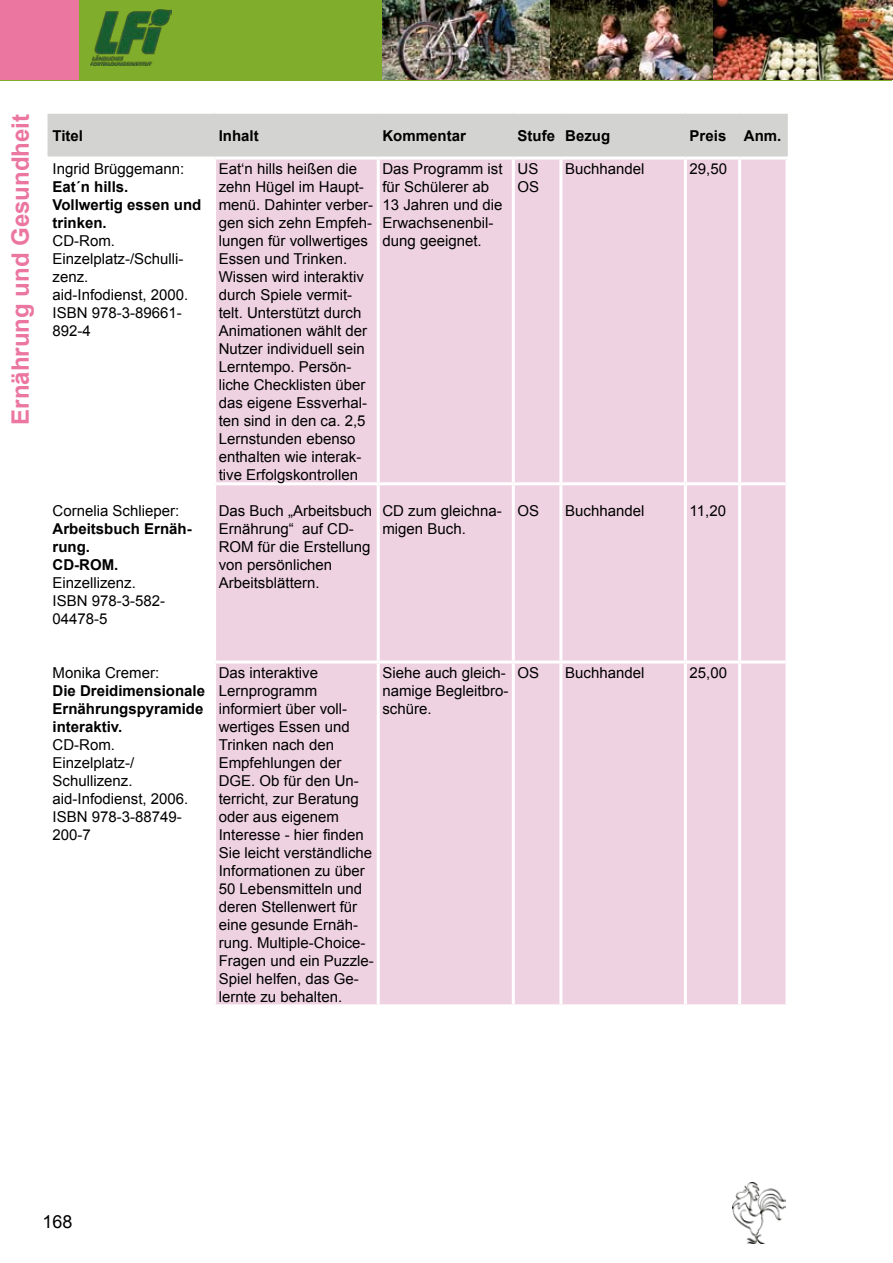
<style>
.page{position:relative;width:893px;height:1263px;background:#fff}
.page>*{position:absolute;margin:0;border:0;box-sizing:border-box;transform-origin:0 0}
.t1{font:700 24px "Arial";color:#eb76a0}
.t2{font:18px "Arial";color:#000}
.t3{font:15px/18px "Arial";color:#000}
.t4{font:700 15px/18px "Arial";color:#000}
</style>
<div class="page">
<img style="left:732px;top:1182px;width:54px;height:61px">
<img style="left:0;top:0;width:891px;height:81px">
<div style="left:0;top:0;width:79px;height:80px;background:#eb76a0"></div>
<div style="left:49px;top:114px;width:737px;height:43px;background:#d3d3d2"></div>
<div style="left:216px;top:160px;width:569px;height:844px;background:#efd2e1"></div>
<hr style="left:48px;top:114px;width:1px;height:43px;background:#d3d3d2">
<hr style="left:214px;top:114px;width:1px;height:43px;background:#d3d3d2">
<hr style="left:377px;top:114px;width:2px;height:43px;background:#d3d3d2">
<hr style="left:513px;top:114px;width:1px;height:43px;background:#d3d3d2">
<hr style="left:560px;top:114px;width:2px;height:43px;background:#d3d3d2">
<hr style="left:685px;top:114px;width:1px;height:43px;background:#d3d3d2">
<hr style="left:739px;top:114px;width:1px;height:43px;background:#d3d3d2">
<hr style="left:786px;top:114px;width:2px;height:43px;background:#d3d3d2">
<hr style="left:377px;top:160px;width:3px;height:322px;background:#fff">
<hr style="left:512px;top:160px;width:3px;height:322px;background:#fff">
<hr style="left:559px;top:160px;width:3px;height:322px;background:#fff">
<hr style="left:684px;top:160px;width:3px;height:322px;background:#fff">
<hr style="left:738px;top:160px;width:3px;height:322px;background:#fff">
<hr style="left:377px;top:485px;width:3px;height:175px;background:#fff">
<hr style="left:512px;top:485px;width:3px;height:175px;background:#fff">
<hr style="left:559px;top:485px;width:3px;height:175px;background:#fff">
<hr style="left:684px;top:485px;width:3px;height:175px;background:#fff">
<hr style="left:738px;top:485px;width:3px;height:175px;background:#fff">
<hr style="left:377px;top:663px;width:3px;height:341px;background:#fff">
<hr style="left:512px;top:663px;width:3px;height:341px;background:#fff">
<hr style="left:559px;top:663px;width:3px;height:341px;background:#fff">
<hr style="left:684px;top:663px;width:3px;height:341px;background:#fff">
<hr style="left:738px;top:663px;width:3px;height:341px;background:#fff">
<hr style="left:215px;top:482px;width:163px;height:3px;background:#fff">
<hr style="left:378px;top:482px;width:135px;height:3px;background:#fff">
<hr style="left:513px;top:482px;width:48px;height:3px;background:#fff">
<hr style="left:561px;top:482px;width:124px;height:3px;background:#fff">
<hr style="left:685px;top:482px;width:55px;height:3px;background:#fff">
<hr style="left:740px;top:482px;width:45px;height:3px;background:#fff">
<hr style="left:215px;top:660px;width:163px;height:3px;background:#fff">
<hr style="left:378px;top:660px;width:135px;height:3px;background:#fff">
<hr style="left:513px;top:660px;width:48px;height:3px;background:#fff">
<hr style="left:561px;top:660px;width:124px;height:3px;background:#fff">
<hr style="left:685px;top:660px;width:55px;height:3px;background:#fff">
<hr style="left:740px;top:660px;width:45px;height:3px;background:#fff">
<h1 class="t1" style="left:5px;top:425px;width:312px;rotate:-90deg">Ernährung und Gesundheit</h1>
<p class="t4" style="left:53px;top:127px;width:32px">Titel</p>
<p class="t4" style="left:219px;top:127px;width:42px">Inhalt</p>
<p class="t4" style="left:382px;top:127px;width:85px">Kommentar</p>
<p class="t4" style="left:518px;top:127px;width:94px">Stufe Bezug</p>
<p class="t4" style="left:690px;top:127px;width:93px">Preis Anm.</p>
<p class="t3" style="left:53px;top:159px;width:133px">Ingrid Brüggemann:</p>
<p class="t4" style="left:53px;top:178px;width:150px">Eat´n hills.<br>Vollwertig essen und trinken.</p>
<p class="t3" style="left:53px;top:231px;width:137px">CD-Rom.<br>Einzelplatz-/Schulli&shy;zenz.<br>aid-Infodienst, 2000.<br>ISBN 978-3-89661-<br>892-4</p>
<p class="t3" style="left:219px;top:159px;width:156px">Eat‘n hills heißen die zehn Hügel im Haupt&shy;menü. Dahinter verber&shy;gen sich zehn Empfeh&shy;lungen für vollwertiges<br>Essen und Trinken.<br>Wissen wird interaktiv durch Spiele vermit&shy;telt. Unterstützt durch<br>Animationen wählt der<br>Nutzer individuell sein<br>Lerntempo. Persön&shy;liche Checklisten über das eigene Essverhal&shy;ten sind in den ca. 2,5<br>Lernstunden ebenso enthalten wie interak&shy;tive Erfolgskontrollen</p>
<p class="t3" style="left:382px;top:159px;width:122px">Das Programm ist für Schülerer ab<br>13 Jahren und die<br>Erwachsenenbil&shy;dung geeignet.</p>
<p class="t3" style="left:518px;top:159px;width:23px">US<br>OS</p>
<p class="t3" style="left:565px;top:159px;width:81px">Buchhandel</p>
<p class="t3" style="left:690px;top:159px;width:39px">29,50</p>
<p class="t3" style="left:53px;top:501px;width:128px">Cornelia Schlieper:</p>
<p class="t4" style="left:53px;top:520px;width:141px">Arbeitsbuch Ernäh&shy;rung.<br>CD-ROM.</p>
<p class="t3" style="left:53px;top:573px;width:114px">Einzellizenz.<br>ISBN 978-3-582-<br>04478-5</p>
<p class="t3" style="left:219px;top:501px;width:155px">Das Buch „Arbeitsbuch<br>Ernährung“ auf CD-<br>ROM für die Erstellung von persönlichen<br>Arbeitsblättern.</p>
<p class="t3" style="left:382px;top:501px;width:121px">CD zum gleichna&shy;migen Buch.</p>
<p class="t3" style="left:518px;top:501px;width:23px">OS</p>
<p class="t3" style="left:565px;top:501px;width:81px">Buchhandel</p>
<p class="t3" style="left:690px;top:501px;width:38px">11,20</p>
<p class="t3" style="left:53px;top:663px;width:108px">Monika Cremer:</p>
<p class="t4" style="left:53px;top:682px;width:154px;text-align:justify">Die Dreidimensionale Ernährungspyramide interaktiv.</p>
<p class="t3" style="left:53px;top:735px;width:137px">CD-Rom.<br>Einzelplatz-/<br>Schullizenz. aid-Infodienst, 2006.<br>ISBN 978-3-88749-<br>200-7</p>
<p class="t3" style="left:219px;top:663px;width:157px">Das interaktive<br>Lernprogramm informiert über voll&shy;wertiges Essen und<br>Trinken nach den<br>Empfehlungen der<br>DGE. Ob für den Un&shy;terricht, zur Beratung oder aus eigenem<br>Interesse - hier finden<br>Sie leicht verständliche<br>Informationen zu über<br>50 Lebensmitteln und deren Stellenwert für eine gesunde Ernäh&shy;rung. Multiple-Choice-<br>Fragen und ein Puzzle-<br>Spiel helfen, das Ge&shy;lernte zu behalten.</p>
<p class="t3" style="left:382px;top:663px;width:127px">Siehe auch gleich&shy;namige Begleitbro&shy;schüre.</p>
<p class="t3" style="left:518px;top:663px;width:23px">OS</p>
<p class="t3" style="left:565px;top:663px;width:81px">Buchhandel</p>
<p class="t3" style="left:690px;top:663px;width:39px">25,00</p>
<p class="t2" style="left:43px;top:1209px;width:32px">168</p>
</div>
